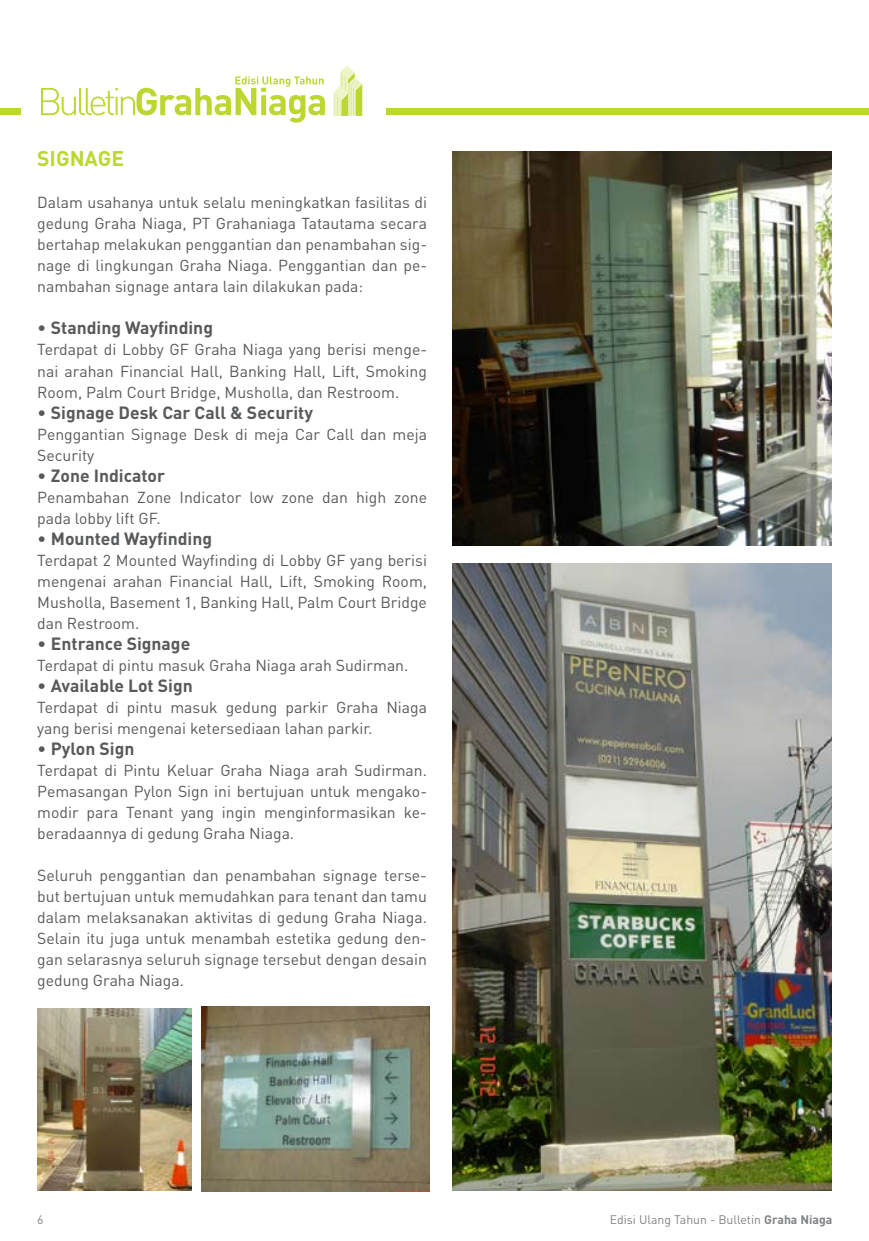
<style>
.page{position:relative;width:869px;height:1241px;background:#fff}
.page>*{position:absolute;margin:0;border:0;box-sizing:border-box;transform-origin:0 0}
.t1{font:700 21px "DIN";color:#bed730}
.t2{font:700 17.5px "DIN";color:#58595b}
.t3{font:15.75px/21px "DIN";color:#58595b;text-align:justify}
.t4{font:12.25px "DIN";color:#808285}
.s1{font-weight:400}
.s2{font-weight:700}
</style>
<div class="page">
<div style="left:0;top:108px;width:868px;height:7px;background:#bed730"></div>
<div style="left:21px;top:0;width:364px;height:127px;background:#fff"></div>
<svg style="left:334px;top:66px;width:28px;height:50px"></svg>
<svg style="left:41px;top:76px;width:284px;height:47px"></svg>
<img style="left:452px;top:151px;width:379px;height:394px">
<img style="left:452px;top:564px;width:379px;height:626px">
<img style="left:37px;top:1008px;width:154px;height:182px">
<img style="left:202px;top:1006px;width:227px;height:185px">
<h1 class="t1" style="left:37px;top:145px;width:88px">SIGNAGE</h1>
<p class="t3" style="left:37px;top:192px;width:391px">Dalam usahanya untuk selalu meningkatkan fasilitas di gedung Graha Niaga, PT Grahaniaga Tatautama secara bertahap melakukan penggantian dan penambahan sig&shy;nage di lingkungan Graha Niaga. Penggantian dan pe&shy;nambahan signage antara lain dilakukan pada:</p>
<p class="t2" style="left:37px;top:316px;width:177px"><span class="s1">•</span> Standing Wayfinding</p>
<p class="t3" style="left:37px;top:339px;width:391px">Terdapat di Lobby GF Graha Niaga yang berisi menge&shy;nai arahan Financial Hall, Banking Hall, Lift, Smoking Room, Palm Court Bridge, Musholla, dan Restroom.</p>
<p class="t2" style="left:37px;top:400px;width:277px"><span class="s1">•</span> Signage Desk Car Call &amp; Security</p>
<p class="t3" style="left:37px;top:423px;width:391px">Penggantian Signage Desk di meja Car Call dan meja<br>Security</p>
<p class="t2" style="left:37px;top:463px;width:129px"><span class="s1">•</span> Zone Indicator</p>
<p class="t3" style="left:37px;top:486px;width:391px">Penambahan Zone Indicator low zone dan high zone pada lobby lift GF.</p>
<p class="t2" style="left:37px;top:526px;width:176px"><span class="s1">•</span> Mounted Wayfinding</p>
<p class="t3" style="left:37px;top:549px;width:391px">Terdapat 2 Mounted Wayfinding di Lobby GF yang berisi mengenai arahan Financial Hall, Lift, Smoking Room, Musholla, Basement 1, Banking Hall, Palm Court Bridge dan Restroom.</p>
<p class="t2" style="left:37px;top:631px;width:154px"><span class="s1">•</span> Entrance Signage</p>
<p class="t3" style="left:37px;top:654px;width:372px">Terdapat di pintu masuk Graha Niaga arah Sudirman.</p>
<p class="t2" style="left:37px;top:673px;width:157px"><span class="s1">•</span> Available Lot Sign</p>
<p class="t3" style="left:37px;top:696px;width:391px">Terdapat di pintu masuk gedung parkir Graha Niaga yang berisi mengenai ketersediaan lahan parkir.</p>
<p class="t2" style="left:37px;top:736px;width:99px"><span class="s1">•</span> Pylon Sign</p>
<p class="t3" style="left:37px;top:759px;width:391px">Terdapat di Pintu Keluar Graha Niaga arah Sudirman.<br>Pemasangan Pylon Sign ini bertujuan untuk mengako&shy;modir para Tenant yang ingin menginformasikan ke&shy;beradaannya di gedung Graha Niaga.</p>
<p class="t3" style="left:37px;top:864px;width:391px">Seluruh penggantian dan penambahan signage terse&shy;but bertujuan untuk memudahkan para tenant dan tamu dalam melaksanakan aktivitas di gedung Graha Niaga.<br>Selain itu juga untuk menambah estetika gedung den&shy;gan selarasnya seluruh signage tersebut dengan desain gedung Graha Niaga.</p>
<p class="t4" style="left:37px;top:1211px;width:8px">6</p>
<p class="t4" style="left:609px;top:1211px;width:224px">Edisi Ulang Tahun - Bulletin <span class="s2">Graha Niaga</span></p>
</div>
